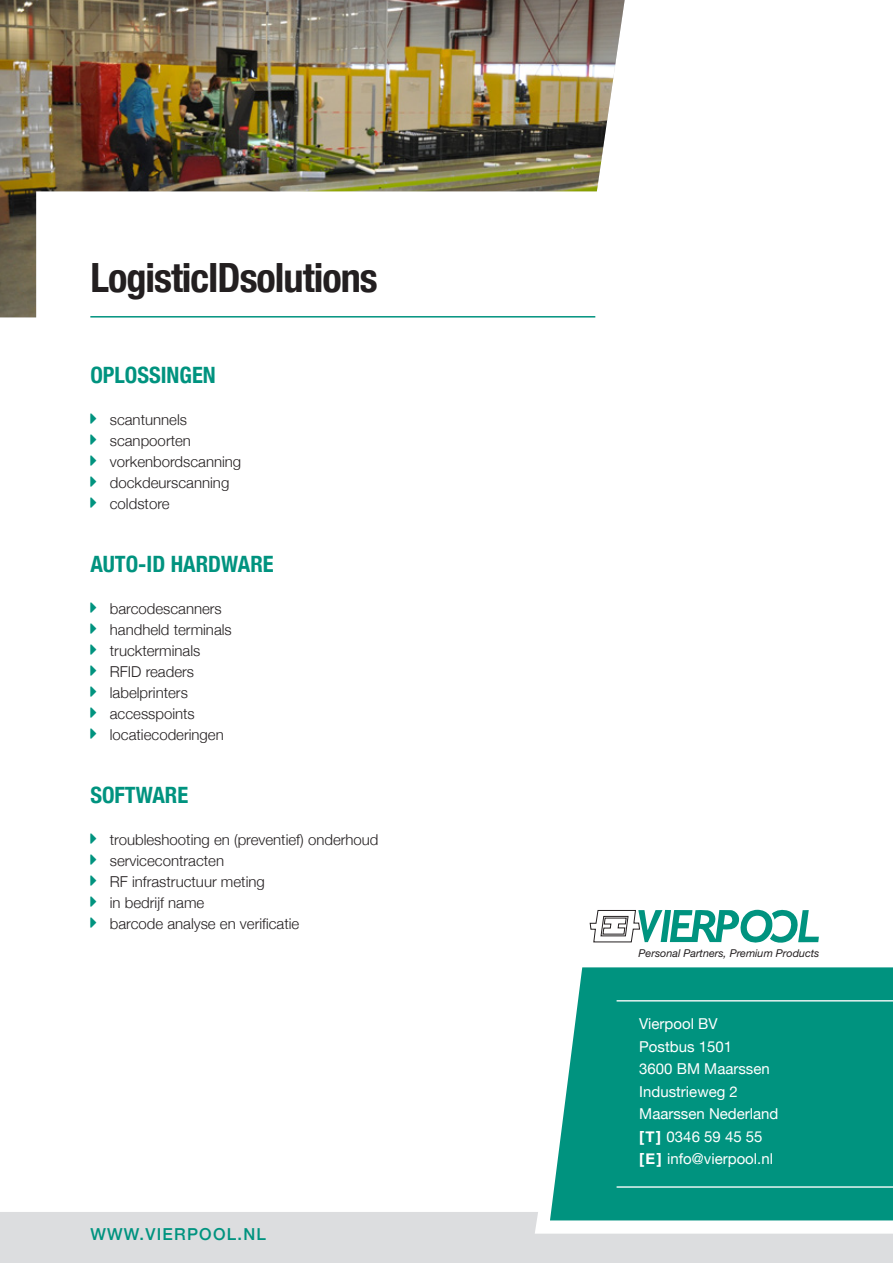
<style>
.page{position:relative;width:893px;height:1263px;background:#fff}
.page>*{position:absolute;margin:0;border:0;box-sizing:border-box;transform-origin:0 0}
.t1{font:700 condensed 40.35px "Helvetica Neue";letter-spacing:-.025em;color:#231f20}
.t2{font:700 condensed 22.5px "Helvetica Neue";color:#00937f}
.t3{font:500 16.5px "Helvetica Neue";letter-spacing:.075em;color:#00937f}
.t4{font:300 15px "Helvetica Neue";color:#231f20}
.t5{font:15px/22.5px "Helvetica Neue";color:#fff}
.t6{font:italic 10.8px "Helvetica Neue";color:#231f20}
.s1{font-weight:700}
</style>
<div class="page">
<svg style="left:590px;top:910px;width:229px;height:33px"></svg>
<svg style="left:0;top:1212px;width:893px;height:51px;background:#dfe0e2"></svg>
<div style="left:550px;top:967px;width:343px;height:253px;background:#00937f"></div>
<hr style="left:617px;top:1000px;width:276px;height:1px;background:#fff">
<hr style="left:617px;top:1186px;width:276px;height:2px;background:#fff">
<img style="left:0;top:0;width:625px;height:317px">
<hr style="left:90px;top:316px;width:505px;height:2px;background:#00937f">
<p class="t1" style="left:90px;top:244px;width:289px">LogisticIDsolutions</p>
<p class="t2" style="left:90px;top:356px;width:127px">OPLOSSINGEN</p>
<p class="t4" style="left:110px;top:407px;width:79px">scantunnels</p>
<p class="t4" style="left:110px;top:428px;width:83px">scanpoorten</p>
<p class="t4" style="left:110px;top:449px;width:133px">vorkenbordscanning</p>
<p class="t4" style="left:110px;top:470px;width:121px">dockdeurscanning</p>
<p class="t4" style="left:110px;top:491px;width:61px">coldstore</p>
<p class="t2" style="left:90px;top:545px;width:185px">AUTO-ID HARDWARE</p>
<p class="t4" style="left:110px;top:596px;width:113px">barcodescanners</p>
<p class="t4" style="left:110px;top:617px;width:123px">handheld terminals</p>
<p class="t4" style="left:110px;top:638px;width:92px">truckterminals</p>
<p class="t4" style="left:110px;top:659px;width:86px">RFID readers</p>
<p class="t4" style="left:110px;top:680px;width:80px">labelprinters</p>
<p class="t4" style="left:110px;top:701px;width:87px">accesspoints</p>
<p class="t4" style="left:110px;top:722px;width:115px">locatiecoderingen</p>
<p class="t2" style="left:90px;top:776px;width:99px">SOFTWARE</p>
<p class="t4" style="left:110px;top:827px;width:270px">troubleshooting en (preventief) onderhoud</p>
<p class="t4" style="left:110px;top:848px;width:116px">servicecontracten</p>
<p class="t4" style="left:110px;top:869px;width:157px">RF infrastructuur meting</p>
<p class="t4" style="left:110px;top:890px;width:96px">in bedrijf name</p>
<p class="t4" style="left:110px;top:911px;width:191px">barcode analyse en verificatie</p>
<p class="t3" style="left:90px;top:1220px;width:177px">WWW.VIERPOOL.NL</p>
<p class="t6" style="left:639px;top:947px;width:182px">Personal Partners, Premium Products</p>
<p class="t5" style="left:639px;top:1014px;width:80px">Vierpool BV</p>
<p class="t5" style="left:639px;top:1036px;width:132px">Postbus 1501<br>3600 BM Maarssen</p>
<p class="t5" style="left:639px;top:1081px;width:100px">Industrieweg 2</p>
<p class="t5" style="left:639px;top:1104px;width:141px">Maarssen Nederland</p>
<p class="t5" style="left:639px;top:1126px;width:125px"><span class="s1">[T]</span> 0346 59 45 55</p>
<p class="t5" style="left:639px;top:1149px;width:135px"><span class="s1">[E]</span> info@vierpool.nl</p>
</div>
